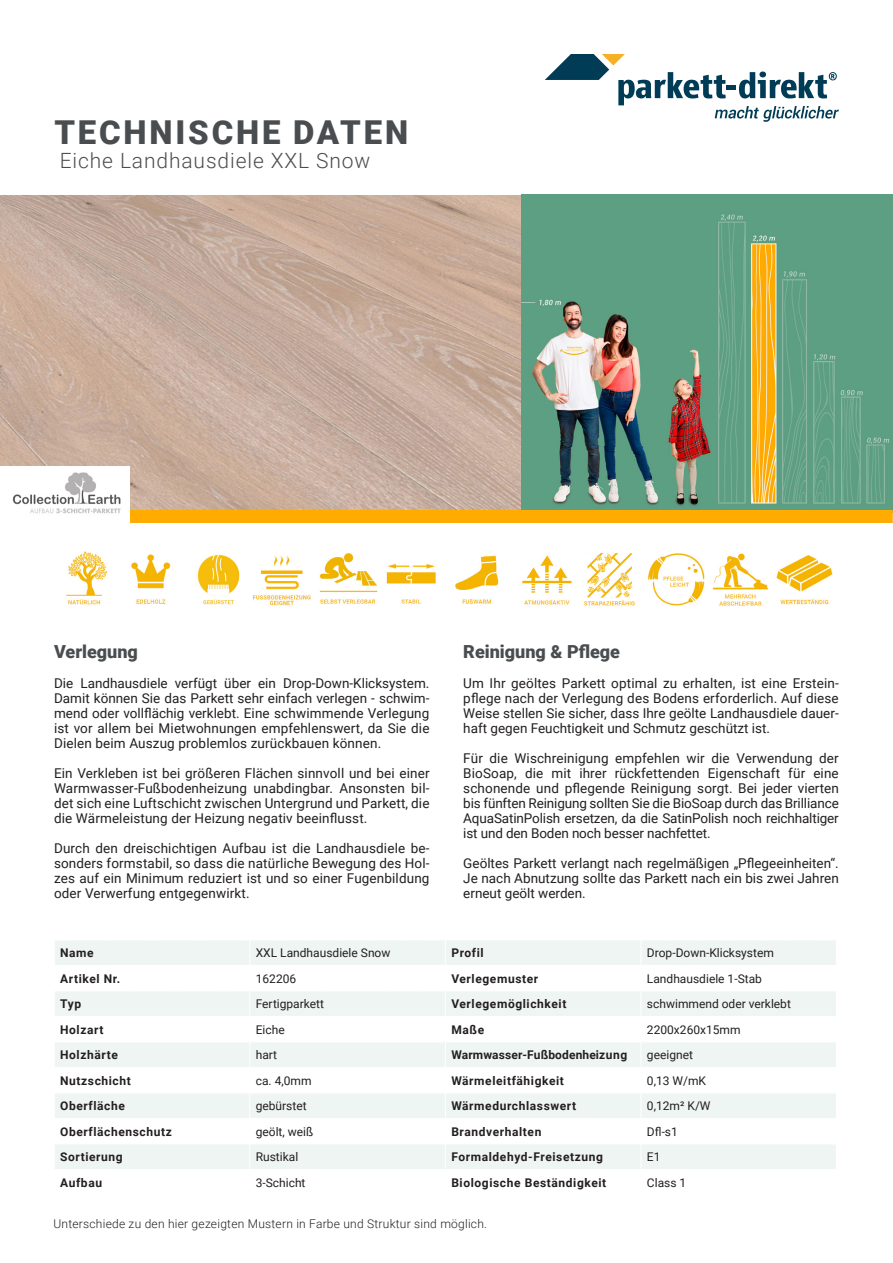
<style>
.page{position:relative;width:893px;height:1263px;background:#fff}
.page>*{position:absolute;margin:0;border:0;box-sizing:border-box;transform-origin:0 0}
.t1{font:900 33px "Roboto";letter-spacing:.085em;color:#4a4d4f}
.t2{font:300 21px "Roboto";letter-spacing:.04em;color:#4a4d4f}
.t3{font:900 18px "Roboto";color:#4a4d4f}
.t4{font:13.5px/15px "Roboto";color:#231f20;text-align:justify}
.t5{font:700 12px "Roboto";letter-spacing:.05em;color:#231f20}
.t6{font:12px "Roboto";color:#231f20}
.t7{font:300 12px "Roboto";letter-spacing:.02em;color:#231f20}
.t8{font:700 12px "Roboto";letter-spacing:.01em;color:#231f20}
</style>
<div class="page">
<svg style="left:545px;top:54px;width:294px;height:68px"></svg>
<img style="left:0;top:195px;width:522px;height:315px">
<img style="left:522px;top:195px;width:371px;height:315px">
<div style="left:130px;top:510px;width:763px;height:13px;background:#ffab00"></div>
<img style="left:0;top:466px;width:130px;height:48px">
<svg style="left:446px;top:940px;width:194px;height:229px;fill:#eff5f3"></svg>
<hr style="left:445px;top:965px;width:196px;height:1px;background:#fff">
<hr style="left:445px;top:990px;width:196px;height:1px;background:#fff">
<hr style="left:445px;top:1016px;width:196px;height:1px;background:#fff">
<hr style="left:445px;top:1041px;width:196px;height:1px;background:#fff">
<hr style="left:445px;top:1067px;width:196px;height:1px;background:#fff">
<hr style="left:445px;top:1092px;width:196px;height:1px;background:#fff">
<hr style="left:445px;top:1118px;width:196px;height:1px;background:#fff">
<hr style="left:445px;top:1143px;width:196px;height:1px;background:#fff">
<svg style="left:55px;top:940px;width:390px;height:229px"></svg>
<svg style="left:642px;top:940px;width:194px;height:229px"></svg>
<img style="left:66px;top:551px;width:767px;height:55px">
<p class="t1" style="left:54px;top:109px;width:355px">TECHNISCHE DATEN</p>
<p class="t2" style="left:60px;top:146px;width:312px">Eiche Landhausdiele XXL Snow</p>
<p class="t3" style="left:54px;top:639px;width:85px">Verlegung</p>
<p class="t4" style="left:54px;top:675px;width:377px">Die Landhausdiele verfügt über ein Drop-Down-Klicksystem.<br>Damit können Sie das Parkett sehr einfach verlegen - schwim&shy;mend oder vollflächig verklebt. Eine schwimmende Verlegung ist vor allem bei Mietwohnungen empfehlenswert, da Sie die Dielen beim Auszug problemlos zurückbauen können.</p>
<p class="t4" style="left:54px;top:765px;width:377px">Ein Verkleben ist bei größeren Flächen sinnvoll und bei einer Warmwasser-Fußbodenheizung unabdingbar. Ansonsten bil&shy;det sich eine Luftschicht zwischen Untergrund und Parkett, die die Wärmeleistung der Heizung negativ beeinflusst.</p>
<p class="t4" style="left:54px;top:840px;width:377px">Durch den dreischichtigen Aufbau ist die Landhausdiele be&shy;sonders formstabil, so dass die natürliche Bewegung des Hol&shy;zes auf ein Minimum reduziert ist und so einer Fugenbildung oder Verwerfung entgegenwirkt.</p>
<p class="t3" style="left:463px;top:639px;width:158px">Reinigung &amp; Pflege</p>
<p class="t4" style="left:463px;top:675px;width:377px">Um Ihr geöltes Parkett optimal zu erhalten, ist eine Erstein&shy;pflege nach der Verlegung des Bodens erforderlich. Auf diese Weise stellen Sie sicher, dass Ihre geölte Landhausdiele dauer&shy;haft gegen Feuchtigkeit und Schmutz geschützt ist.</p>
<p class="t4" style="left:463px;top:750px;width:377px">Für die Wischreinigung empfehlen wir die Verwendung der BioSoap, die mit ihrer rückfettenden Eigenschaft für eine schonende und pflegende Reinigung sorgt. Bei jeder vierten bis fünften Reinigung sollten Sie die BioSoap durch das Brilliance AquaSatinPolish ersetzen, da die SatinPolish noch reichhaltiger ist und den Boden noch besser nachfettet.</p>
<p class="t4" style="left:463px;top:855px;width:377px">Geöltes Parkett verlangt nach regelmäßigen „Pflegeeinheiten“.<br>Je nach Abnutzung sollte das Parkett nach ein bis zwei Jahren erneut geölt werden.</p>
<p class="t5" style="left:60px;top:944px;width:35px">Name</p>
<p class="t6" style="left:256px;top:944px;width:136px">XXL Landhausdiele Snow</p>
<p class="t5" style="left:451px;top:944px;width:34px">Profil</p>
<p class="t6" style="left:647px;top:944px;width:128px">Drop-Down-Klicksystem</p>
<p class="t5" style="left:60px;top:970px;width:62px">Artikel Nr.</p>
<p class="t6" style="left:256px;top:970px;width:42px">162206</p>
<p class="t5" style="left:451px;top:970px;width:88px">Verlegemuster</p>
<p class="t6" style="left:647px;top:970px;width:116px">Landhausdiele 1-Stab</p>
<p class="t5" style="left:60px;top:995px;width:22px">Typ</p>
<p class="t6" style="left:256px;top:995px;width:70px">Fertigparkett</p>
<p class="t5" style="left:451px;top:995px;width:117px">Verlegemöglichkeit</p>
<p class="t6" style="left:647px;top:995px;width:145px">schwimmend oder verklebt</p>
<p class="t5" style="left:60px;top:1021px;width:45px">Holzart</p>
<p class="t6" style="left:256px;top:1021px;width:30px">Eiche</p>
<p class="t5" style="left:451px;top:1021px;width:34px">Maße</p>
<p class="t6" style="left:647px;top:1021px;width:95px">2200x260x15mm</p>
<p class="t5" style="left:60px;top:1046px;width:59px">Holzhärte</p>
<p class="t6" style="left:256px;top:1046px;width:23px">hart</p>
<p class="t8" style="left:451px;top:1046px;width:178px">Warmwasser-Fußbodenheizung</p>
<p class="t6" style="left:647px;top:1046px;width:48px">geeignet</p>
<p class="t5" style="left:60px;top:1072px;width:72px">Nutzschicht</p>
<p class="t6" style="left:256px;top:1072px;width:57px">ca. 4,0mm</p>
<p class="t5" style="left:451px;top:1072px;width:114px">Wärmeleitfähigkeit</p>
<p class="t6" style="left:647px;top:1072px;width:61px">0,13 W/mK</p>
<p class="t5" style="left:60px;top:1097px;width:66px">Oberfläche</p>
<p class="t6" style="left:256px;top:1097px;width:52px">gebürstet</p>
<p class="t5" style="left:451px;top:1097px;width:126px">Wärmedurchlasswert</p>
<p class="t6" style="left:647px;top:1097px;width:65px">0,12m² K/W</p>
<p class="t5" style="left:60px;top:1123px;width:113px">Oberflächenschutz</p>
<p class="t6" style="left:256px;top:1123px;width:59px">geölt, weiß</p>
<p class="t5" style="left:451px;top:1123px;width:92px">Brandverhalten</p>
<p class="t6" style="left:647px;top:1123px;width:32px">Dfl-s1</p>
<p class="t5" style="left:60px;top:1148px;width:64px">Sortierung</p>
<p class="t6" style="left:256px;top:1148px;width:44px">Rustikal</p>
<p class="t5" style="left:451px;top:1148px;width:153px">Formaldehyd-Freisetzung</p>
<p class="t6" style="left:647px;top:1148px;width:15px">E1</p>
<p class="t5" style="left:60px;top:1174px;width:43px">Aufbau</p>
<p class="t6" style="left:256px;top:1174px;width:51px">3-Schicht</p>
<p class="t5" style="left:451px;top:1174px;width:156px">Biologische Beständigkeit</p>
<p class="t6" style="left:647px;top:1174px;width:41px">Class 1</p>
<p class="t7" style="left:53px;top:1216px;width:435px">Unterschiede zu den hier gezeigten Mustern in Farbe und Struktur sind möglich.</p>
</div>
